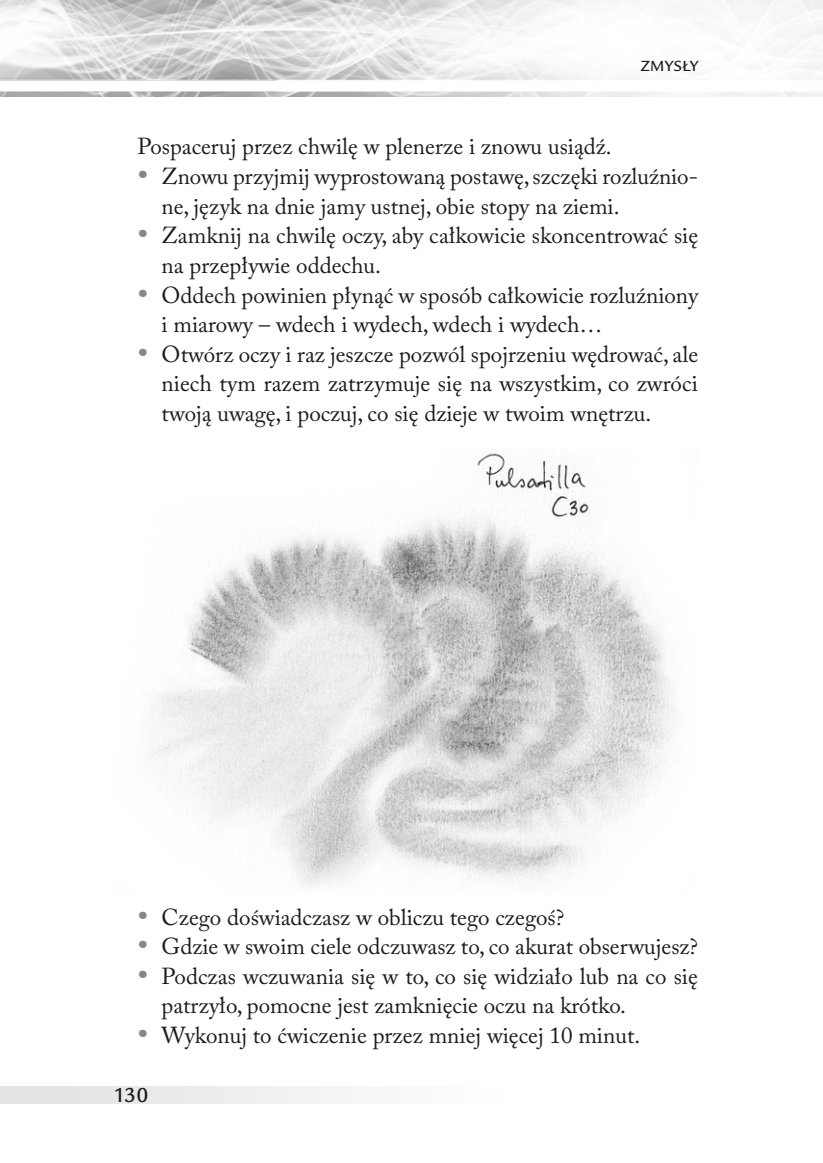
<style>
.page{position:relative;width:823px;height:1163px;background:#fff}
.page>*{position:absolute;margin:0;border:0;box-sizing:border-box;transform-origin:0 0}
.t1{font:23px/29.6px "Adobe Caslon Pro";color:#1c1c1b}
.t2{font:500 22px "Legacy Sans Itc TOT";color:#1c1c1b}
.t3{font:500 16px "Legacy Sans Itc TOT";letter-spacing:.035em;color:#1c1c1b}
.s1{font-size:32px;color:#878787}
</style>
<div class="page">
<img style="left:0;top:0;width:822px;height:96px">
<div style="left:0;top:1086px;width:550px;height:17px;background:linear-gradient(to right,#e1e1e1,#fff)"></div>
<img style="left:149px;top:453px;width:527px;height:434px">
<p class="t3" style="left:640px;top:57px;width:59px">ZMYSŁY</p>
<p class="t1" style="left:137px;top:132px;width:472px">Pospaceruj przez chwilę w plenerze i znowu usiądź.</p>
<p class="t1" style="left:161px;top:161px;width:537px;text-indent:-24px"><span class="s1">•</span> Znowu przyjmij wyprostowaną postawę, szczęki rozluźnio&shy;ne, język na dnie jamy ustnej, obie stopy na ziemi.</p>
<p class="t1" style="left:161px;top:220px;width:537px;text-indent:-24px"><span class="s1">•</span> Zamknij na chwilę oczy, aby całkowicie skoncentrować się na przepływie oddechu.</p>
<p class="t1" style="left:161px;top:280px;width:537px;text-indent:-24px"><span class="s1">•</span> Oddech powinien płynąć w sposób całkowicie rozluźniony i miarowy – wdech i wydech, wdech i wydech…</p>
<p class="t1" style="left:161px;top:339px;width:537px;text-align:justify;text-indent:-24px"><span class="s1">•</span> Otwórz oczy i raz jeszcze pozwól spojrzeniu wędrować, ale niech tym razem zatrzymuje się na wszystkim, co zwróci twoją uwagę, i poczuj, co się dzieje w twoim wnętrzu.</p>
<p class="t1" style="left:137px;top:901px;width:428px"><span class="s1">•</span> Czego doświadczasz w obliczu tego czegoś?</p>
<p class="t1" style="left:137px;top:931px;width:561px"><span class="s1">•</span> Gdzie w swoim ciele odczuwasz to, co akurat obserwujesz?</p>
<p class="t1" style="left:161px;top:960px;width:537px;text-indent:-24px"><span class="s1">•</span> Podczas wczuwania się w to, co się widziało lub na co się patrzyło, pomocne jest zamknięcie oczu na krótko.</p>
<p class="t1" style="left:137px;top:1020px;width:500px"><span class="s1">•</span> Wykonuj to ćwiczenie przez mniej więcej 10 minut.</p>
<p class="t2" style="left:113px;top:1082px;width:36px">130</p>
</div>
